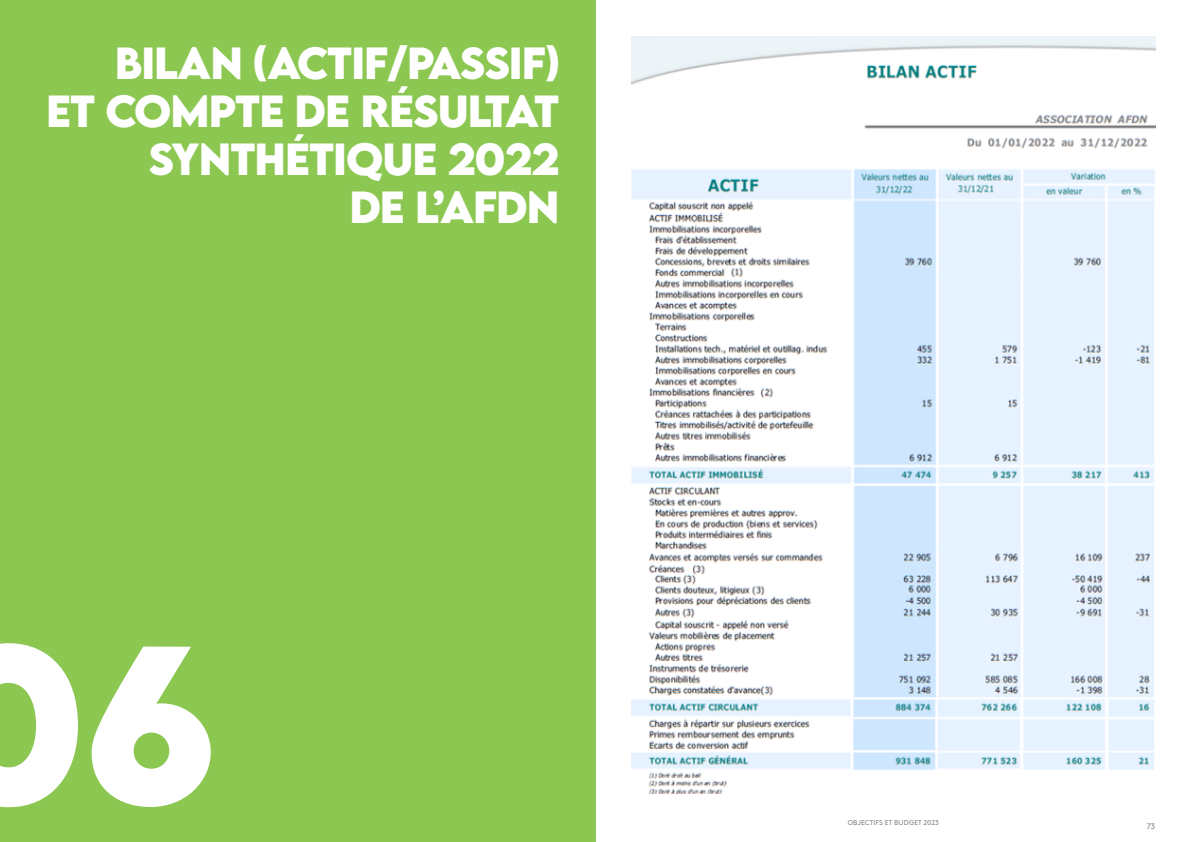
<style>
.page{position:relative;width:1191px;height:842px;background:#fff}
.page>*{position:absolute;margin:0;border:0;box-sizing:border-box;transform-origin:0 0}
.t1{font:700 200px "LEMONMILK";color:#fff}
.t2{font:700 40px/48px "LEMONMILK";letter-spacing:-.025em;color:#fff;text-align:right}
.t3{font:8px "Brown Pro";color:#878787}
.t4{font:7px "Brown Pro";letter-spacing:.015em;color:#878787}
</style>
<div class="page">
<div style="left:0;top:0;width:595px;height:842px;background:#8bc751"></div>
<img style="left:631px;top:37px;width:524px;height:757px">
<p class="t2" style="left:46px;top:40px;width:515px">BILAN (ACTIF/PASSIF)<br>ET COMPTE DE RÉSULTAT<br>SYNTHÉTIQUE 2022<br>DE L’AFDN</p>
<h1 class="t1" style="left:-68px;top:589px;width:287px">06</h1>
<p class="t4" style="left:847px;top:817px;width:93px">OBJECTIFS ET BUDGET 2023</p>
<p class="t3" style="left:1146px;top:820px;width:10px">73</p>
</div>
